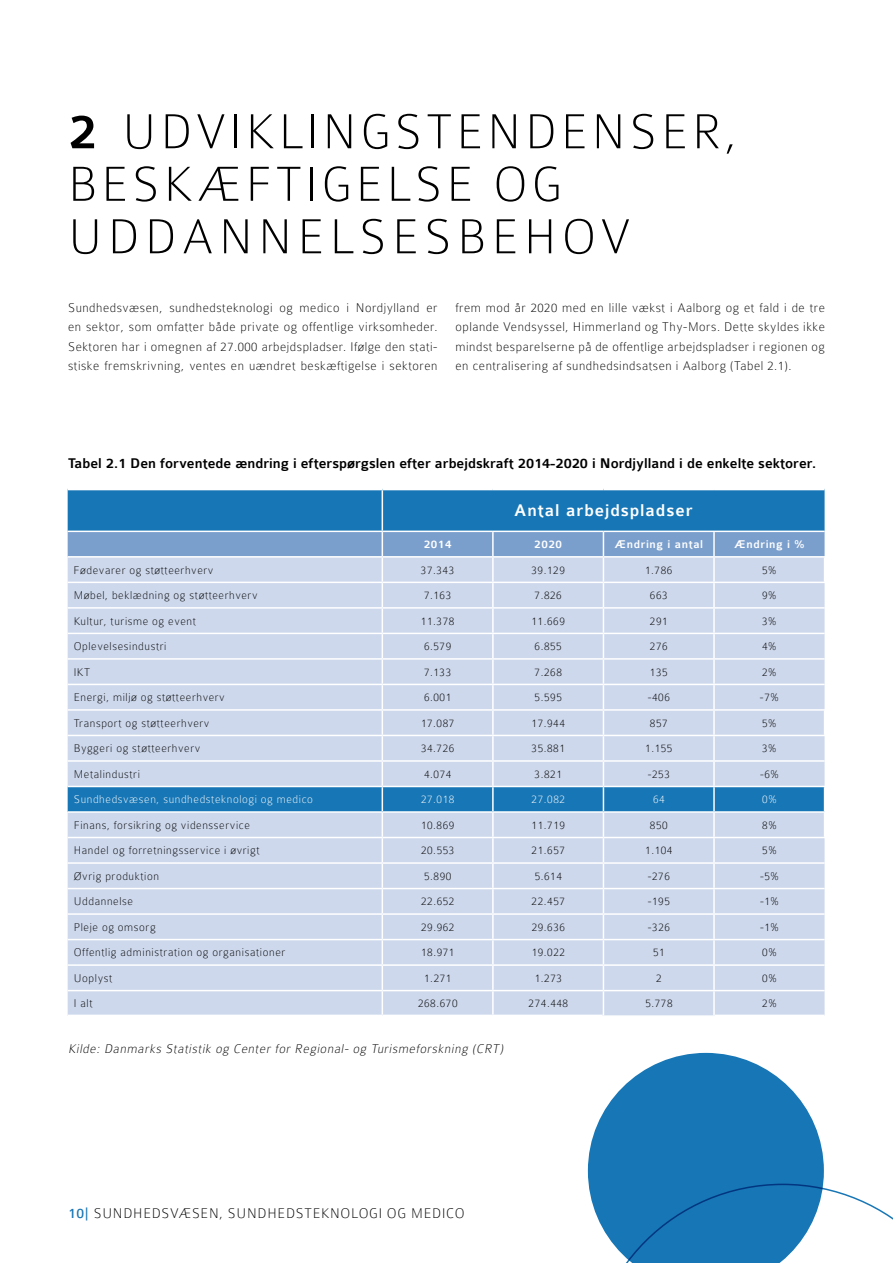
<style>
.page{position:relative;width:893px;height:1263px;background:#fff}
.page>*{position:absolute;margin:0;border:0;box-sizing:border-box;transform-origin:0 0}
.t1{font:100 52.5px/52.5px "Colaborate";letter-spacing:.075em;color:#000}
.t2{font:500 18px "Colaborate";letter-spacing:.05em;color:#fff}
.t3{font:500 15px "Colaborate";color:#000}
.t4{font:100 15px "Colaborate";letter-spacing:.05em;color:#000}
.t5{font:100 13.5px/19.5px "Colaborate";letter-spacing:.04em;color:#000;text-align:justify}
.t6{font:italic 100 13.5px "Colaborate";color:#000}
.t7{font:100 12px "Colaborate";letter-spacing:.05em;color:#000}
.t8{font:100 12px "Colaborate";letter-spacing:.05em;color:#fff}
.t9{font:500 12px "Colaborate";letter-spacing:.05em;color:#fff}
.s1{font-weight:500}
.s2{font-weight:400;color:#1776b5}
</style>
<div class="page">
<svg style="left:68px;top:489px;width:757px;height:526px;background:#b5cbe4"></svg>
<hr style="left:68px;top:735px;width:314px;height:1px;background:#fff">
<hr style="left:382px;top:735px;width:111px;height:1px;background:#fff">
<hr style="left:493px;top:735px;width:110px;height:1px;background:#fff">
<hr style="left:603px;top:735px;width:111px;height:1px;background:#fff">
<hr style="left:714px;top:735px;width:111px;height:1px;background:#fff">
<svg style="left:824px;top:1188px;width:69px;height:32px"></svg>
<svg style="left:588px;top:1053px;width:236px;height:210px;fill:#1776b5"></svg>
<h1 class="t1" style="left:68px;top:105px;width:671px"><span class="s1">2</span> UDVIKLINGSTENDENSER,<br>BESKÆFTIGELSE OG<br>UDDANNELSESBEHOV</h1>
<p class="t5" style="left:68px;top:298px;width:371px">Sundhedsvæsen, sundhedsteknologi og medico i Nordjylland er en sektor, som omfatter både private og offentlige virksomheder.<br>Sektoren har i omegnen af 27.000 arbejdspladser. Ifølge den stati&shy;stiske fremskrivning, ventes en uændret beskæftigelse i sektoren</p>
<p class="t5" style="left:455px;top:298px;width:371px">frem mod år 2020 med en lille vækst i Aalborg og et fald i de tre oplande Vendsyssel, Himmerland og Thy-Mors. Dette skyldes ikke mindst besparelserne på de offentlige arbejdspladser i regionen og en centralisering af sundhedsindsatsen i Aalborg (Tabel 2.1).</p>
<p class="t3" style="left:68px;top:455px;width:749px">Tabel 2.1 Den forventede ændring i efterspørgslen efter arbejdskraft 2014-2020 i Nordjylland i de enkelte sektorer.</p>
<h2 class="t2" style="left:514px;top:501px;width:180px">Antal arbejdspladser</h2>
<p class="t9" style="left:424px;top:538px;width:29px">2014</p>
<p class="t9" style="left:534px;top:538px;width:29px">2020</p>
<p class="t9" style="left:614px;top:538px;width:90px">Ændring i antal</p>
<p class="t9" style="left:734px;top:538px;width:72px">Ændring i %</p>
<p class="t7" style="left:74px;top:563px;width:141px">Fødevarer og støtteerhverv</p>
<p class="t7" style="left:421px;top:563px;width:35px">37.343</p>
<p class="t7" style="left:531px;top:563px;width:35px">39.129</p>
<p class="t7" style="left:645px;top:563px;width:29px">1.786</p>
<p class="t7" style="left:762px;top:563px;width:16px">5%</p>
<p class="t7" style="left:74px;top:589px;width:185px">Møbel, beklædning og støtteerhverv</p>
<p class="t7" style="left:424px;top:589px;width:29px">7.163</p>
<p class="t7" style="left:535px;top:589px;width:29px">7.826</p>
<p class="t7" style="left:650px;top:589px;width:19px">663</p>
<p class="t7" style="left:762px;top:589px;width:16px">9%</p>
<p class="t7" style="left:74px;top:614px;width:124px">Kultur, turisme og event</p>
<p class="t7" style="left:421px;top:614px;width:35px">11.378</p>
<p class="t7" style="left:531px;top:614px;width:35px">11.669</p>
<p class="t7" style="left:650px;top:614px;width:19px">291</p>
<p class="t7" style="left:762px;top:614px;width:16px">3%</p>
<p class="t7" style="left:74px;top:640px;width:94px">Oplevelsesindustri</p>
<p class="t7" style="left:424px;top:640px;width:29px">6.579</p>
<p class="t7" style="left:535px;top:640px;width:29px">6.855</p>
<p class="t7" style="left:650px;top:640px;width:19px">276</p>
<p class="t7" style="left:762px;top:640px;width:16px">4%</p>
<p class="t7" style="left:74px;top:666px;width:18px">IKT</p>
<p class="t7" style="left:424px;top:666px;width:29px">7.133</p>
<p class="t7" style="left:535px;top:666px;width:29px">7.268</p>
<p class="t7" style="left:650px;top:666px;width:19px">135</p>
<p class="t7" style="left:762px;top:666px;width:16px">2%</p>
<p class="t7" style="left:74px;top:691px;width:153px">Energi, miljø og støtteerhverv</p>
<p class="t7" style="left:424px;top:691px;width:29px">6.001</p>
<p class="t7" style="left:535px;top:691px;width:29px">5.595</p>
<p class="t7" style="left:648px;top:691px;width:24px">-406</p>
<p class="t7" style="left:760px;top:691px;width:20px">-7%</p>
<p class="t7" style="left:74px;top:717px;width:137px">Transport og støtteerhverv</p>
<p class="t7" style="left:421px;top:717px;width:35px">17.087</p>
<p class="t7" style="left:532px;top:717px;width:35px">17.944</p>
<p class="t7" style="left:650px;top:717px;width:19px">857</p>
<p class="t7" style="left:762px;top:717px;width:16px">5%</p>
<p class="t7" style="left:74px;top:742px;width:128px">Byggeri og støtteerhverv</p>
<p class="t7" style="left:421px;top:742px;width:35px">34.726</p>
<p class="t7" style="left:532px;top:742px;width:35px">35.881</p>
<p class="t7" style="left:645px;top:742px;width:29px">1.155</p>
<p class="t7" style="left:762px;top:742px;width:16px">3%</p>
<p class="t7" style="left:74px;top:768px;width:68px">Metalindustri</p>
<p class="t7" style="left:424px;top:768px;width:29px">4.074</p>
<p class="t7" style="left:535px;top:768px;width:29px">3.821</p>
<p class="t7" style="left:648px;top:768px;width:24px">-253</p>
<p class="t7" style="left:760px;top:768px;width:20px">-6%</p>
<p class="t8" style="left:74px;top:793px;width:241px">Sundhedsvæsen, sundhedsteknologi og medico</p>
<p class="t8" style="left:421px;top:793px;width:35px">27.018</p>
<p class="t8" style="left:532px;top:793px;width:35px">27.082</p>
<p class="t8" style="left:653px;top:793px;width:13px">64</p>
<p class="t8" style="left:762px;top:793px;width:16px">0%</p>
<p class="t7" style="left:74px;top:819px;width:178px">Finans, forsikring og vidensservice</p>
<p class="t7" style="left:421px;top:819px;width:35px">10.869</p>
<p class="t7" style="left:532px;top:819px;width:35px">11.719</p>
<p class="t7" style="left:650px;top:819px;width:19px">850</p>
<p class="t7" style="left:762px;top:819px;width:16px">8%</p>
<p class="t7" style="left:74px;top:844px;width:187px">Handel og forretningsservice i øvrigt</p>
<p class="t7" style="left:421px;top:844px;width:35px">20.553</p>
<p class="t7" style="left:532px;top:844px;width:35px">21.657</p>
<p class="t7" style="left:645px;top:844px;width:29px">1.104</p>
<p class="t7" style="left:762px;top:844px;width:16px">5%</p>
<p class="t7" style="left:74px;top:870px;width:87px">Øvrig produktion</p>
<p class="t7" style="left:424px;top:870px;width:29px">5.890</p>
<p class="t7" style="left:535px;top:870px;width:29px">5.614</p>
<p class="t7" style="left:648px;top:870px;width:24px">-276</p>
<p class="t7" style="left:760px;top:870px;width:20px">-5%</p>
<p class="t7" style="left:74px;top:895px;width:61px">Uddannelse</p>
<p class="t7" style="left:421px;top:895px;width:35px">22.652</p>
<p class="t7" style="left:532px;top:895px;width:35px">22.457</p>
<p class="t7" style="left:648px;top:895px;width:24px">-195</p>
<p class="t7" style="left:760px;top:895px;width:20px">-1%</p>
<p class="t7" style="left:74px;top:921px;width:83px">Pleje og omsorg</p>
<p class="t7" style="left:421px;top:921px;width:35px">29.962</p>
<p class="t7" style="left:532px;top:921px;width:35px">29.636</p>
<p class="t7" style="left:648px;top:921px;width:24px">-326</p>
<p class="t7" style="left:760px;top:921px;width:20px">-1%</p>
<p class="t7" style="left:74px;top:946px;width:213px">Offentlig administration og organisationer</p>
<p class="t7" style="left:421px;top:946px;width:35px">18.971</p>
<p class="t7" style="left:532px;top:946px;width:35px">19.022</p>
<p class="t7" style="left:653px;top:946px;width:13px">51</p>
<p class="t7" style="left:762px;top:946px;width:16px">0%</p>
<p class="t7" style="left:74px;top:972px;width:40px">Uoplyst</p>
<p class="t7" style="left:424px;top:972px;width:29px">1.271</p>
<p class="t7" style="left:535px;top:972px;width:29px">1.273</p>
<p class="t7" style="left:656px;top:972px;width:7px">2</p>
<p class="t7" style="left:762px;top:972px;width:16px">0%</p>
<p class="t7" style="left:74px;top:997px;width:20px">I alt</p>
<p class="t7" style="left:418px;top:997px;width:41px">268.670</p>
<p class="t7" style="left:529px;top:997px;width:41px">274.448</p>
<p class="t7" style="left:645px;top:997px;width:29px">5.778</p>
<p class="t7" style="left:762px;top:997px;width:16px">2%</p>
<p class="t6" style="left:68px;top:1041px;width:439px">Kilde: Danmarks Statistik og Center for Regional- og Turismeforskning (CRT)</p>
<p class="t4" style="left:68px;top:1205px;width:398px"><span class="s2">10|</span> SUNDHEDSVÆSEN, SUNDHEDSTEKNOLOGI OG MEDICO</p>
</div>
